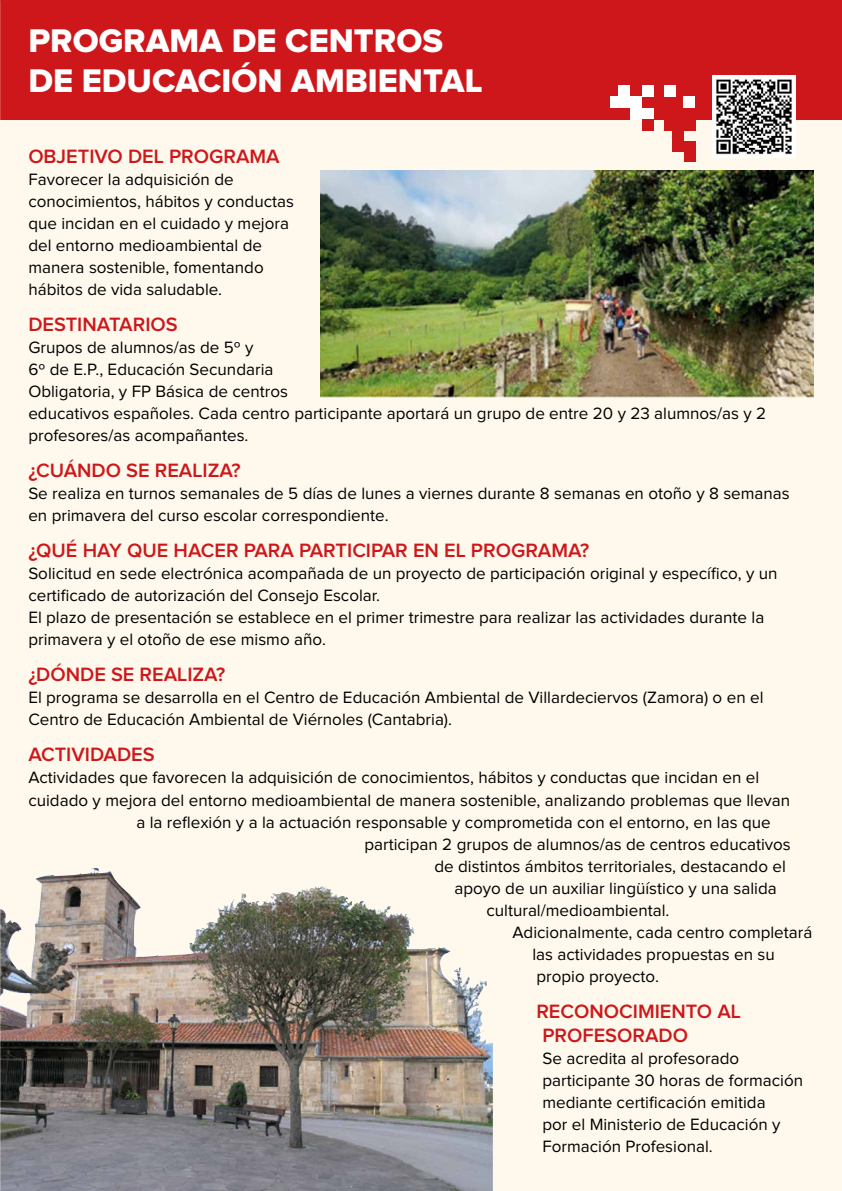
<style>
.page{position:relative;width:842px;height:1191px;background:#fef9ec}
.page>*{position:absolute;margin:0;border:0;box-sizing:border-box;transform-origin:0 0}
.t1{font:34px/39.2px "Proxima Nova Extrabld";color:#fff}
.t2{font:600 20px/24px "Proxima Nova";color:#cd171a}
.t3{font:17px/22px "Proxima Nova";color:#000}
</style>
<div class="page">
<div style="left:0;top:0;width:842px;height:119px;background:#cd171a"></div>
<div style="left:619px;top:85px;width:11px;height:11px;background:#fff"></div>
<div style="left:631px;top:108px;width:11px;height:12px;background:#fff"></div>
<div style="left:642px;top:108px;width:12px;height:12px;background:#fff"></div>
<div style="left:672px;top:131px;width:12px;height:21px;background:#cd171a"></div>
<div style="left:642px;top:85px;width:12px;height:11px;background:#fff"></div>
<div style="left:664px;top:85px;width:12px;height:11px;background:#fff"></div>
<div style="left:684px;top:96px;width:11px;height:12px;background:#fff"></div>
<div style="left:642px;top:120px;width:12px;height:11px;background:#cd171a"></div>
<div style="left:610px;top:96px;width:32px;height:12px;background:#fff"></div>
<div style="left:684px;top:141px;width:12px;height:21px;background:#cd171a"></div>
<div style="left:664px;top:120px;width:32px;height:11px;background:#cd171a"></div>
<img style="left:713px;top:75px;width:82px;height:82px">
<img style="left:321px;top:170px;width:493px;height:227px">
<img style="left:0;top:868px;width:493px;height:323px">
<h1 class="t1" style="left:28px;top:23px;width:456px">PROGRAMA DE CENTROS<br>DE EDUCACIÓN AMBIENTAL</h1>
<p class="t2" style="left:28px;top:145px;width:253px">OBJETIVO DEL PROGRAMA</p>
<p class="t3" style="left:28px;top:169px;width:267px">Favorecer la adquisición de conocimientos, hábitos y conductas que incidan en el cuidado y mejora del entorno medioambiental de manera sostenible, fomentando hábitos de vida saludable.</p>
<p class="t2" style="left:28px;top:313px;width:151px">DESTINATARIOS</p>
<p class="t3" style="left:28px;top:337px;width:739px">Grupos de alumnos/as de 5º y<br>6º de E.P., Educación Secundaria<br>Obligatoria, y FP Básica de centros<br>educativos españoles. Cada centro participante aportará un grupo de entre 20 y 23 alumnos/as y 2 profesores/as acompañantes.</p>
<p class="t2" style="left:28px;top:459px;width:214px">¿CUÁNDO SE REALIZA?</p>
<p class="t3" style="left:28px;top:483px;width:763px">Se realiza en turnos semanales de 5 días de lunes a viernes durante 8 semanas en otoño y 8 semanas en primavera del curso escolar correspondiente.</p>
<p class="t2" style="left:28px;top:539px;width:562px">¿QUÉ HAY QUE HACER PARA PARTICIPAR EN EL PROGRAMA?</p>
<p class="t3" style="left:28px;top:563px;width:751px">Solicitud en sede electrónica acompañada de un proyecto de participación original y específico, y un certificado de autorización del Consejo Escolar.<br>El plazo de presentación se establece en el primer trimestre para realizar las actividades durante la primavera y el otoño de ese mismo año.</p>
<p class="t2" style="left:28px;top:663px;width:199px">¿DÓNDE SE REALIZA?</p>
<p class="t3" style="left:28px;top:687px;width:737px">El programa se desarrolla en el Centro de Educación Ambiental de Villardeciervos (Zamora) o en el<br>Centro de Educación Ambiental de Viérnoles (Cantabria).</p>
<p class="t2" style="left:28px;top:743px;width:128px">ACTIVIDADES</p>
<p class="t3" style="left:28px;top:767px;width:732px">Actividades que favorecen la adquisición de conocimientos, hábitos y conductas que incidan en el</p>
<p class="t3" style="left:28px;top:789px;width:763px">cuidado y mejora del entorno medioambiental de manera sostenible, analizando problemas que llevan</p>
<p class="t3" style="left:136px;top:811px;width:636px">a la reflexión y a la actuación responsable y comprometida con el entorno, en las que</p>
<p class="t3" style="left:364px;top:833px;width:428px">participan 2 grupos de alumnos/as de centros educativos</p>
<p class="t3" style="left:434px;top:855px;width:353px">de distintos ámbitos territoriales, destacando el</p>
<p class="t3" style="left:454px;top:877px;width:324px">apoyo de un auxiliar lingüístico y una salida</p>
<p class="t3" style="left:486px;top:899px;width:185px">cultural/medioambiental.</p>
<p class="t3" style="left:512px;top:921px;width:301px">Adicionalmente, cada centro completará</p>
<p class="t3" style="left:532px;top:943px;width:244px">las actividades propuestas en su</p>
<p class="t3" style="left:536px;top:965px;width:124px">propio proyecto.</p>
<p class="t2" style="left:542px;top:999px;width:200px;text-indent:-6px">RECONOCIMIENTO AL<br>PROFESORADO</p>
<p class="t3" style="left:542px;top:1047px;width:262px">Se acredita al profesorado participante 30 horas de formación mediante certificación emitida<br>por el Ministerio de Educación y<br>Formación Profesional.</p>
</div>
